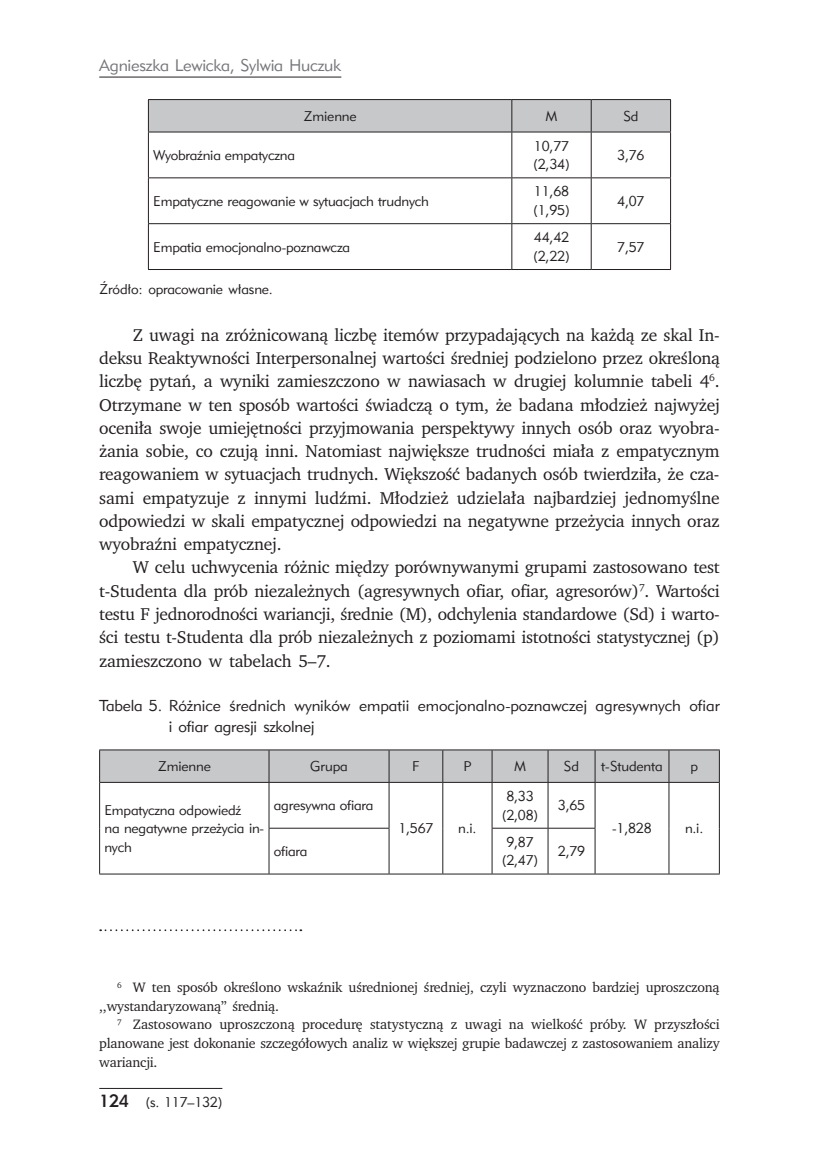
<style>
.page{position:relative;width:819px;height:1166px;background:#fff}
.page>*{position:absolute;margin:0;border:0;box-sizing:border-box;transform-origin:0 0}
.t1{font:17.5px/23.3px "Charter ITCPL";letter-spacing:-.015em;color:#231f20;text-align:justify}
.t2{font:16.62px "Geometric 415 Lt EU";letter-spacing:-.015em;color:#757679}
.t3{font:15.75px/21px "Geometric 415 Lt EU";color:#231f20}
.t4{font:14px/18.6px "Geometric 415 Lt EU";letter-spacing:-.015em;color:#231f20}
.t5{font:14px/18.6px "Charter ITCPL";letter-spacing:-.015em;color:#231f20}
.s1{font-family:"Geometric 415 Md EU";font-size:17.5px}
</style>
<div class="page">
<hr style="left:99px;top:77px;width:242px;height:1px;background:#231f20">
<hr style="left:99px;top:1088px;width:123px;height:1px;background:#231f20">
<div style="left:149px;top:100px;width:521px;height:32px;background:#c7c8ca"></div>
<hr style="left:591px;top:100px;width:1px;height:32px;background:#231f20">
<hr style="left:511px;top:132px;width:1px;height:45px;background:#231f20">
<hr style="left:591px;top:132px;width:1px;height:45px;background:#231f20">
<hr style="left:148px;top:177px;width:364px;height:1px;background:#231f20">
<hr style="left:512px;top:177px;width:79px;height:1px;background:#231f20">
<hr style="left:511px;top:178px;width:1px;height:45px;background:#231f20">
<hr style="left:591px;top:177px;width:80px;height:1px;background:#231f20">
<hr style="left:591px;top:178px;width:1px;height:45px;background:#231f20">
<hr style="left:148px;top:223px;width:364px;height:1px;background:#231f20">
<hr style="left:512px;top:223px;width:79px;height:1px;background:#231f20">
<hr style="left:511px;top:224px;width:1px;height:45px;background:#231f20">
<hr style="left:591px;top:223px;width:80px;height:1px;background:#231f20">
<hr style="left:591px;top:224px;width:1px;height:45px;background:#231f20">
<hr style="left:148px;top:132px;width:1px;height:45px;background:#231f20">
<hr style="left:670px;top:132px;width:1px;height:45px;background:#231f20">
<hr style="left:148px;top:178px;width:1px;height:45px;background:#231f20">
<hr style="left:670px;top:178px;width:1px;height:45px;background:#231f20">
<hr style="left:148px;top:224px;width:1px;height:45px;background:#231f20">
<hr style="left:670px;top:224px;width:1px;height:45px;background:#231f20">
<hr style="left:148px;top:269px;width:364px;height:1px;background:#231f20">
<hr style="left:512px;top:269px;width:79px;height:1px;background:#231f20">
<hr style="left:591px;top:269px;width:80px;height:1px;background:#231f20">
<hr style="left:511px;top:100px;width:1px;height:32px;background:#231f20">
<hr style="left:148px;top:99px;width:364px;height:1px;background:#231f20">
<hr style="left:148px;top:100px;width:1px;height:32px;background:#231f20">
<hr style="left:512px;top:99px;width:79px;height:1px;background:#231f20">
<hr style="left:591px;top:99px;width:80px;height:1px;background:#231f20">
<hr style="left:670px;top:100px;width:1px;height:32px;background:#231f20">
<hr style="left:148px;top:132px;width:364px;height:1px;background:#231f20">
<hr style="left:512px;top:132px;width:79px;height:1px;background:#231f20">
<hr style="left:591px;top:132px;width:80px;height:1px;background:#231f20">
<svg style="left:100px;top:750px;width:619px;height:32px"></svg>
<hr style="left:269px;top:750px;width:1px;height:32px;background:#231f20">
<hr style="left:388px;top:750px;width:1px;height:32px;background:#231f20">
<hr style="left:442px;top:750px;width:1px;height:32px;background:#231f20">
<hr style="left:491px;top:750px;width:1px;height:32px;background:#231f20">
<hr style="left:547px;top:750px;width:1px;height:32px;background:#231f20">
<hr style="left:594px;top:750px;width:1px;height:32px;background:#231f20">
<hr style="left:668px;top:750px;width:1px;height:32px;background:#231f20">
<hr style="left:269px;top:783px;width:1px;height:45px;background:#231f20">
<hr style="left:388px;top:783px;width:1px;height:45px;background:#231f20">
<hr style="left:442px;top:783px;width:1px;height:45px;background:#231f20">
<hr style="left:491px;top:783px;width:1px;height:45px;background:#231f20">
<hr style="left:547px;top:783px;width:1px;height:45px;background:#231f20">
<hr style="left:594px;top:783px;width:1px;height:45px;background:#231f20">
<hr style="left:668px;top:783px;width:1px;height:45px;background:#231f20">
<hr style="left:269px;top:828px;width:120px;height:1px;background:#231f20">
<hr style="left:269px;top:828px;width:1px;height:46px;background:#231f20">
<hr style="left:388px;top:828px;width:1px;height:46px;background:#231f20">
<hr style="left:442px;top:828px;width:1px;height:46px;background:#231f20">
<hr style="left:491px;top:828px;width:57px;height:1px;background:#231f20">
<hr style="left:491px;top:828px;width:1px;height:46px;background:#231f20">
<hr style="left:548px;top:828px;width:47px;height:1px;background:#231f20">
<hr style="left:547px;top:828px;width:1px;height:46px;background:#231f20">
<hr style="left:594px;top:828px;width:1px;height:46px;background:#231f20">
<hr style="left:668px;top:828px;width:1px;height:46px;background:#231f20">
<hr style="left:99px;top:874px;width:170px;height:1px;background:#231f20">
<hr style="left:269px;top:874px;width:120px;height:1px;background:#231f20">
<hr style="left:389px;top:874px;width:54px;height:1px;background:#231f20">
<hr style="left:443px;top:874px;width:49px;height:1px;background:#231f20">
<hr style="left:492px;top:874px;width:56px;height:1px;background:#231f20">
<hr style="left:548px;top:874px;width:47px;height:1px;background:#231f20">
<hr style="left:595px;top:874px;width:74px;height:1px;background:#231f20">
<hr style="left:669px;top:874px;width:50px;height:1px;background:#231f20">
<hr style="left:99px;top:783px;width:1px;height:45px;background:#231f20">
<hr style="left:719px;top:783px;width:1px;height:45px;background:#231f20">
<hr style="left:99px;top:828px;width:1px;height:46px;background:#231f20">
<hr style="left:719px;top:828px;width:1px;height:46px;background:#231f20">
<hr style="left:99px;top:749px;width:170px;height:1px;background:#231f20">
<hr style="left:99px;top:750px;width:1px;height:32px;background:#231f20">
<hr style="left:269px;top:749px;width:120px;height:1px;background:#231f20">
<hr style="left:389px;top:749px;width:54px;height:1px;background:#231f20">
<hr style="left:443px;top:749px;width:49px;height:1px;background:#231f20">
<hr style="left:492px;top:749px;width:56px;height:1px;background:#231f20">
<hr style="left:548px;top:749px;width:47px;height:1px;background:#231f20">
<hr style="left:595px;top:749px;width:74px;height:1px;background:#231f20">
<hr style="left:669px;top:749px;width:50px;height:1px;background:#231f20">
<hr style="left:719px;top:750px;width:1px;height:32px;background:#231f20">
<hr style="left:99px;top:782px;width:170px;height:1px;background:#231f20">
<hr style="left:269px;top:782px;width:120px;height:1px;background:#231f20">
<hr style="left:389px;top:782px;width:54px;height:1px;background:#231f20">
<hr style="left:443px;top:782px;width:49px;height:1px;background:#231f20">
<hr style="left:492px;top:782px;width:56px;height:1px;background:#231f20">
<hr style="left:548px;top:782px;width:47px;height:1px;background:#231f20">
<hr style="left:595px;top:782px;width:74px;height:1px;background:#231f20">
<hr style="left:669px;top:782px;width:50px;height:1px;background:#231f20">
<svg style="left:100px;top:929px;width:201px;height:2px"></svg>
<p class="t2" style="left:99px;top:55px;width:243px">Agnieszka Lewicka, Sylwia Huczuk</p>
<p class="t4" style="left:303px;top:107px;width:55px">Zmienne</p>
<p class="t4" style="left:545px;top:107px;width:14px">M</p>
<p class="t4" style="left:623px;top:107px;width:17px">Sd</p>
<p class="t4" style="left:153px;top:146px;width:143px">Wyobraźnia empatyczna</p>
<p class="t4" style="left:533px;top:137px;width:37px">10,77 (2,34)</p>
<p class="t4" style="left:617px;top:146px;width:29px">3,76</p>
<p class="t4" style="left:153px;top:192px;width:277px">Empatyczne reagowanie w sytuacjach trudnych</p>
<p class="t4" style="left:533px;top:182px;width:37px">11,68 (1,95)</p>
<p class="t4" style="left:617px;top:192px;width:29px">4,07</p>
<p class="t4" style="left:153px;top:238px;width:198px">Empatia emocjonalno-poznawcza</p>
<p class="t4" style="left:533px;top:228px;width:37px">44,42 (2,22)</p>
<p class="t4" style="left:617px;top:238px;width:29px">7,57</p>
<p class="t4" style="left:99px;top:280px;width:175px">Źródło: opracowanie własne.</p>
<p class="t1" style="left:99px;top:323px;width:622px;text-indent:34px">Z uwagi na zróżnicowaną liczbę itemów przypadających na każdą ze skal In&shy;deksu Reaktywności Interpersonalnej wartości średniej podzielono przez określoną liczbę pytań, a wyniki zamieszczono w nawiasach w drugiej kolumnie tabeli 4<sup>6</sup>.<br>Otrzymane w ten sposób wartości świadczą o tym, że badana młodzież najwyżej oceniła swoje umiejętności przyjmowania perspektywy innych osób oraz wyobra&shy;żania sobie, co czują inni. Natomiast największe trudności miała z empatycznym reagowaniem w sytuacjach trudnych. Większość badanych osób twierdziła, że cza&shy;sami empatyzuje z innymi ludźmi. Młodzież udzielała najbardziej jednomyślne odpowiedzi w skali empatycznej odpowiedzi na negatywne przeżycia innych oraz wyobraźni empatycznej.</p>
<p class="t1" style="left:99px;top:555px;width:622px;text-indent:34px">W celu uchwycenia różnic między porównywanymi grupami zastosowano test t-Studenta dla prób niezależnych (agresywnych ofiar, ofiar, agresorów)<sup>7</sup>. Wartości testu F jednorodności wariancji, średnie (M), odchylenia standardowe (Sd) i warto&shy;ści testu t-Studenta dla prób niezależnych z poziomami istotności statystycznej (p) zamieszczono w tabelach 5–7.</p>
<p class="t3" style="left:169px;top:695px;width:552px;text-indent:-69px">Tabela 5. Różnice średnich wyników empatii emocjonalno-poznawczej agresywnych ofiar i ofiar agresji szkolnej</p>
<p class="t4" style="left:158px;top:757px;width:55px">Zmienne</p>
<p class="t4" style="left:310px;top:757px;width:39px">Grupa</p>
<p class="t4" style="left:412px;top:757px;width:9px">F</p>
<p class="t4" style="left:463px;top:757px;width:10px">P</p>
<p class="t4" style="left:514px;top:757px;width:14px">M</p>
<p class="t4" style="left:564px;top:757px;width:17px">Sd</p>
<p class="t4" style="left:601px;top:757px;width:63px">t-Studenta</p>
<p class="t4" style="left:690px;top:757px;width:9px">p</p>
<p class="t4" style="left:104px;top:800px;width:161px">Empatyczna odpowiedź<br>na negatywne przeżycia in&shy;nych</p>
<p class="t4" style="left:274px;top:796px;width:101px">agresywna ofiara</p>
<p class="t4" style="left:502px;top:787px;width:37px;text-align:center">8,33 (2,08)</p>
<p class="t4" style="left:558px;top:796px;width:29px">3,65</p>
<p class="t4" style="left:612px;top:819px;width:41px">-1,828</p>
<p class="t4" style="left:685px;top:819px;width:20px">n.i.</p>
<p class="t4" style="left:398px;top:819px;width:37px">1,567</p>
<p class="t4" style="left:458px;top:819px;width:20px">n.i.</p>
<p class="t4" style="left:274px;top:842px;width:35px">ofiara</p>
<p class="t4" style="left:502px;top:833px;width:37px;text-align:center">9,87 (2,47)</p>
<p class="t4" style="left:558px;top:842px;width:29px">2,79</p>
<p class="t5" style="left:99px;top:978px;width:621px;text-indent:18px"><sup>6</sup> W ten sposób określono wskaźnik uśrednionej średniej, czyli wyznaczono bardziej uproszczoną ,,wystandaryzowaną” średnią.</p>
<p class="t5" style="left:99px;top:1015px;width:622px;text-align:justify;text-indent:18px"><sup>7</sup> Zastosowano uproszczoną procedurę statystyczną z uwagi na wielkość próby. W przyszłości planowane jest dokonanie szczegółowych analiz w większej grupie badawczej z zastosowaniem analizy wariancji.</p>
<p class="t4" style="left:99px;top:1093px;width:124px"><span class="s1">124</span> (s. 117–132)</p>
</div>
